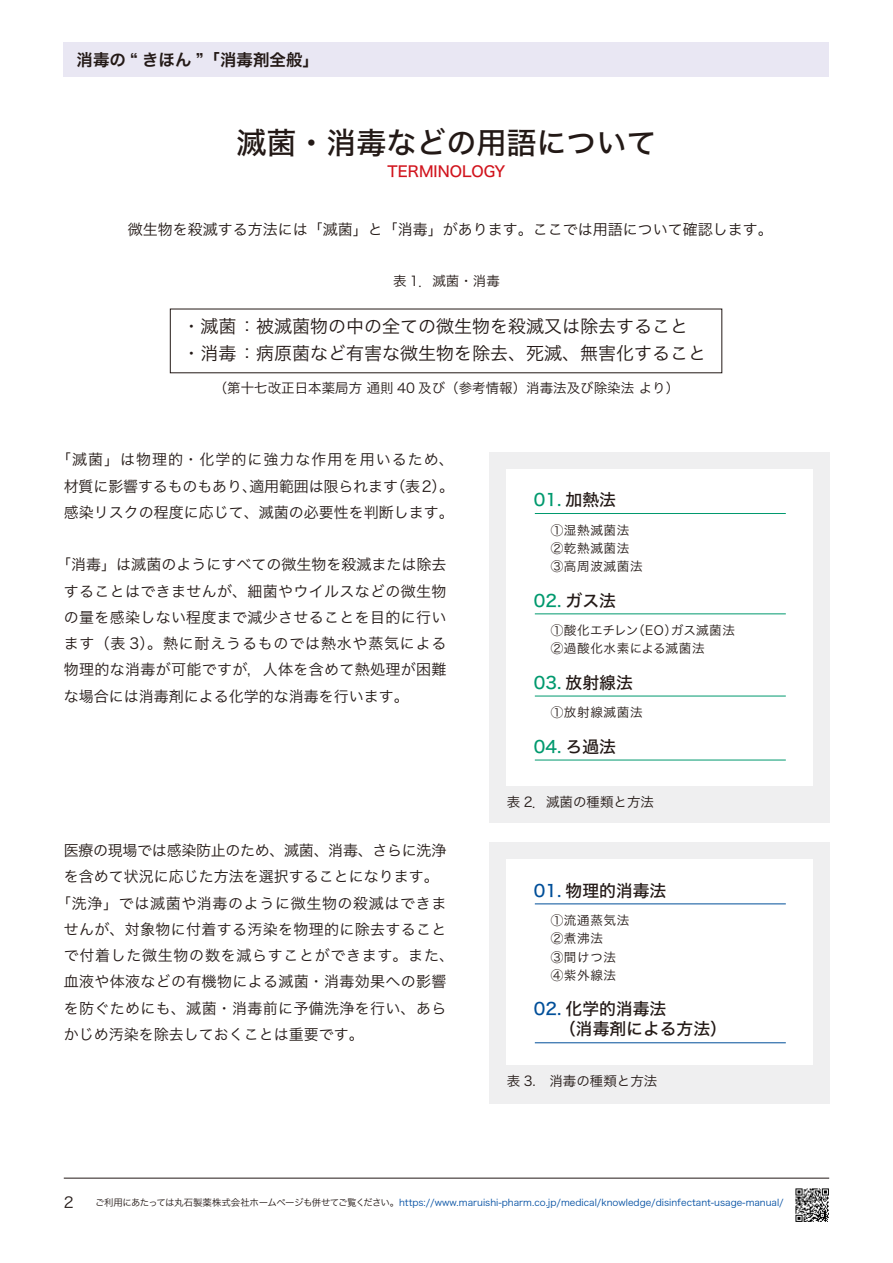
<style>
.page{position:relative;width:893px;height:1263px;background:#fff}
.page>*{position:absolute;margin:0;border:0;box-sizing:border-box;transform-origin:0 0}
.t1{font:30px "Hiragino Sans W5";color:#231916}
.t2{font:18px/27px "Hiragino Sans W3";color:#231916}
.t3{font:16.8px/19.6px "Hiragino Sans W5";color:#231916}
.t4{font:16.8px "Hiragino Sans W5";color:#00996e}
.t5{font:16.5px "Hiragino Sans W6";color:#231916}
.t6{font:15px/26.2px "Hiragino Sans W3";color:#231916;text-align:center}
.t7{font:15px "Hiragino Sans W3";letter-spacing:.02em;color:#231916}
.t8{font:15px "Hiragino Sans W3";letter-spacing:-.02em;color:#231916}
.t9{font:15px "Hiragino Sans W3";letter-spacing:.04em;color:#231916}
.t10{font:15px "Hiragino Sans W3";letter-spacing:.045em;color:#231916}
.t11{font:15px "Hiragino Sans W3";letter-spacing:.025em;color:#231916}
.t12{font:15px "Hiragino Sans W5";color:#d1131c}
.t13{font:13.5px "Hiragino Sans W3";color:#231916}
.t14{font:12.6px/18.1px "Hiragino Sans W3";letter-spacing:.05em;color:#231916}
.t15{font:9.45px "Hiragino Sans W3";color:#004ea2}
.s1{color:#231916}
.s2{color:#00996e}
.s3{color:#004f99}
</style>
<div class="page">
<div style="left:489px;top:452px;width:340px;height:370px;background:#efeff0"></div>
<div style="left:489px;top:843px;width:340px;height:261px;background:#efeff0"></div>
<div style="left:507px;top:469px;width:306px;height:317px;background:#fff"></div>
<hr style="left:535px;top:513px;width:251px;height:1px;background:#00996e">
<hr style="left:535px;top:613px;width:251px;height:1px;background:#00996e">
<hr style="left:535px;top:696px;width:251px;height:1px;background:#00996e">
<hr style="left:535px;top:760px;width:251px;height:1px;background:#00996e">
<hr style="left:64px;top:1178px;width:765px;height:1px;background:#231916">
<div style="left:64px;top:43px;width:765px;height:34px;background:#e9e7f3"></div>
<div style="left:507px;top:859px;width:306px;height:206px;background:#fff"></div>
<hr style="left:535px;top:903px;width:251px;height:1px;background:#004f99">
<hr style="left:535px;top:1042px;width:251px;height:1px;background:#004f99">
<svg style="left:795px;top:1188px;width:34px;height:34px"></svg>
<p class="t5" style="left:77px;top:45px;width:244px">消毒の “ きほん ”「消毒剤全般」</p>
<h1 class="t1" style="left:236px;top:116px;width:422px">滅菌・消毒などの用語について</h1>
<p class="t12" style="left:387px;top:158px;width:120px">TERMINOLOGY</p>
<p class="t6" style="left:128px;top:215px;width:646px">微生物を殺滅する方法には「滅菌」と「消毒」があります。ここでは用語について確認します。</p>
<p class="t13" style="left:393px;top:269px;width:108px">表 1．滅菌・消毒</p>
<p class="t2" style="left:183px;top:312px;width:525px">・滅菌 ：被滅菌物の中の全ての微生物を殺滅又は除去すること・消毒 ：病原菌など有害な微生物を除去、死滅、無害化すること</p>
<p class="t13" style="left:214px;top:376px;width:467px">（第十七改正日本薬局方 通則 40 及び（参考情報）消毒法及び除染法 より）</p>
<p class="t6" style="left:56px;top:446px;width:399px">「滅菌」は物理的・化学的に強力な作用を用いるため、材質に影響するものもあり、適用範囲は限られます（表2）。感染リスクの程度に応じて、滅菌の必要性を判断します。</p>
<p class="t6" style="left:64px;top:551px;width:384px;text-align:justify;text-indent:-8px">「消毒」は滅菌のようにすべての微生物を殺滅または除去することはできませんが、細菌やウイルスなどの微生物の量を感染しない程度まで減少させることを目的に行います（表 3）。熱に耐えうるものでは熱水や蒸気による物理的な消毒が可能ですが，人体を含めて熱処理が困難な場合には消毒剤による化学的な消毒を行います。</p>
<p class="t8" style="left:64px;top:837px;width:384px">医療の現場では感染防止のため、滅菌、消毒、さらに洗浄</p>
<p class="t6" style="left:64px;top:862px;width:377px">を含めて状況に応じた方法を選択することになります。</p>
<p class="t9" style="left:56px;top:889px;width:392px">「洗浄」では滅菌や消毒のように微生物の殺滅はできま</p>
<p class="t7" style="left:64px;top:916px;width:384px">せんが、対象物に付着する汚染を物理的に除去すること</p>
<p class="t10" style="left:64px;top:942px;width:392px">で付着した微生物の数を減らすことができます。また、</p>
<p class="t7" style="left:64px;top:968px;width:384px">血液や体液などの有機物による滅菌・消毒効果への影響</p>
<p class="t11" style="left:64px;top:994px;width:384px">を防ぐためにも、滅菌・消毒前に予備洗浄を行い、あら</p>
<p class="t6" style="left:64px;top:1020px;width:301px">かじめ汚染を除去しておくことは重要です。</p>
<p class="t4" style="left:534px;top:485px;width:84px">01. <span class="s1">加熱法</span></p>
<p class="t14" style="left:551px;top:520px;width:93px">①湿熱滅菌法<br>②乾熱滅菌法<br>③高周波滅菌法</p>
<p class="t4" style="left:534px;top:585px;width:84px">02. <span class="s1">ガス法</span></p>
<p class="t14" style="left:551px;top:620px;width:186px">①酸化エチレン（EO）ガス滅菌法<br>②過酸化水素による滅菌法</p>
<p class="t3" style="left:534px;top:672px;width:100px"><span class="s2">03.</span> 放射線法</p>
<p class="t14" style="left:551px;top:703px;width:93px">①放射線滅菌法</p>
<p class="t4" style="left:534px;top:731px;width:84px">04. <span class="s1">ろ過法</span></p>
<p class="t13" style="left:507px;top:790px;width:149px">表 2．滅菌の種類と方法</p>
<p class="t3" style="left:534px;top:880px;width:134px"><span class="s3">01.</span> 物理的消毒法</p>
<p class="t14" style="left:551px;top:910px;width:80px">①流通蒸気法<br>②煮沸法<br>③間けつ法<br>④紫外線法</p>
<p class="t3" style="left:534px;top:998px;width:195px"><span class="s3">02.</span> 化学的消毒法<br>　　（消毒剤による方法）</p>
<p class="t13" style="left:507px;top:1069px;width:152px">表 3.　消毒の種類と方法</p>
<p class="t6" style="left:64px;top:1188px;width:11px">2</p>
<p class="t15" style="left:95px;top:1194px;width:690px"><span class="s1">ご利用にあたっては丸石製薬株式会社ホームページも併せてご覧ください。</span>https://www.maruishi-pharm.co.jp/medical/knowledge/disinfectant-usage-manual/</p>
</div>
